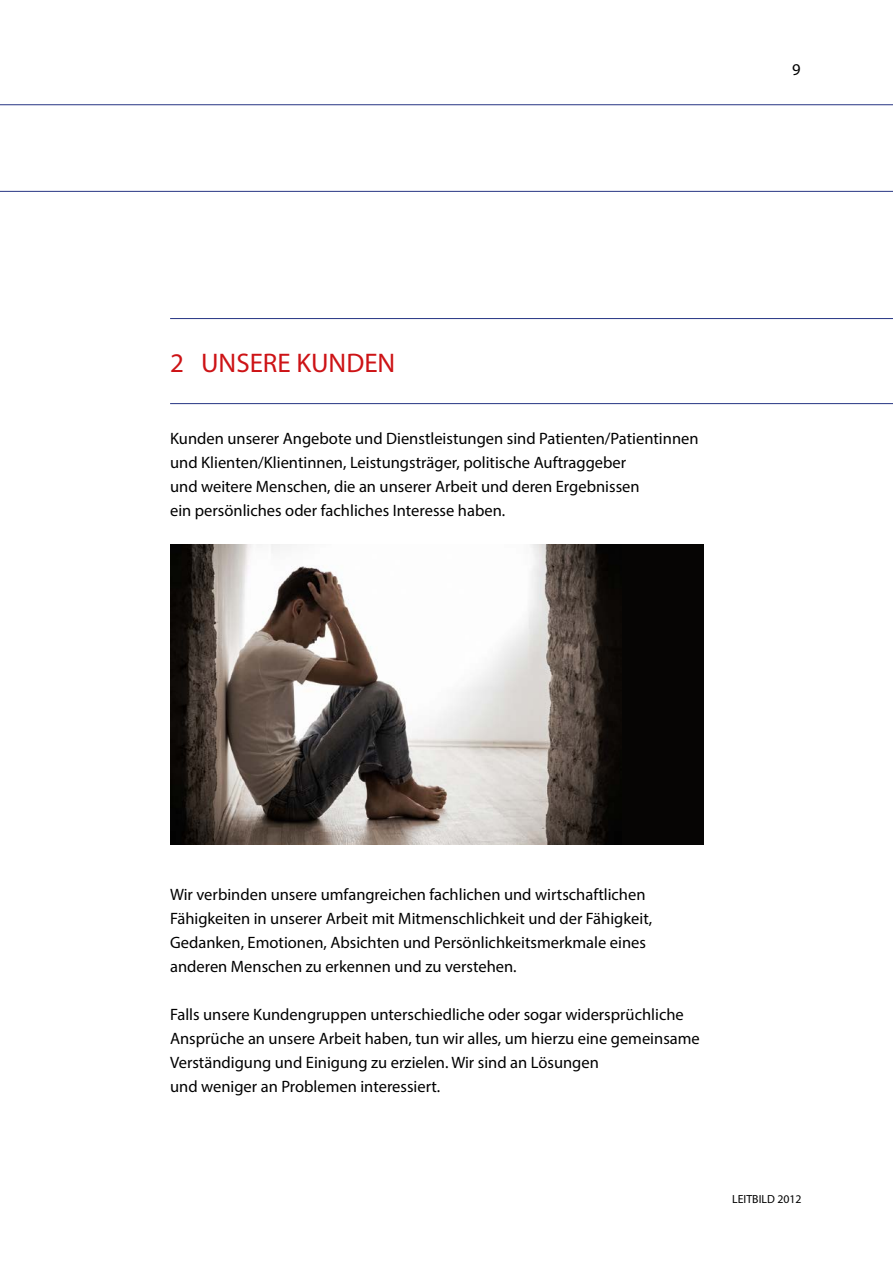
<style>
.page{position:relative;width:893px;height:1263px;background:#fff}
.page>*{position:absolute;margin:0;border:0;box-sizing:border-box;transform-origin:0 0}
.t1{font:27px "Myriad Pro";color:#cd1316}
.t2{font:16.5px/24px "Myriad Pro";color:#000}
.t3{font:11.85px "Myriad Pro";color:#000}
</style>
<div class="page">
<hr style="left:0;top:104px;width:893px;height:1px;background:#253483">
<hr style="left:0;top:191px;width:893px;height:1px;background:#253483">
<hr style="left:170px;top:318px;width:723px;height:1px;background:#253483">
<hr style="left:170px;top:403px;width:723px;height:1px;background:#253483">
<div style="left:170px;top:544px;width:533px;height:300px;background:#060504"></div>
<img style="left:172px;top:544px;width:445px;height:300px">
<p class="t2" style="left:792px;top:57px;width:10px">9</p>
<h1 class="t1" style="left:170px;top:346px;width:227px">2 UNSERE KUNDEN</h1>
<p class="t2" style="left:170px;top:426px;width:530px">Kunden unserer Angebote und Dienstleistungen sind Patienten/Patientinnen und Klienten/Klientinnen, Leistungsträger, politische Auftraggeber<br>und weitere Menschen, die an unserer Arbeit und deren Ergebnissen<br>ein persönliches oder fachliches Interesse haben.</p>
<p class="t2" style="left:170px;top:882px;width:484px">Wir verbinden unsere umfangreichen fachlichen und wirtschaftlichen Fähigkeiten in unserer Arbeit mit Mitmenschlichkeit und der Fähigkeit, Gedanken, Emotionen, Absichten und Persönlichkeitsmerkmale eines anderen Menschen zu erkennen und zu verstehen.</p>
<p class="t2" style="left:170px;top:1002px;width:531px">Falls unsere Kundengruppen unterschiedliche oder sogar widersprüchliche Ansprüche an unsere Arbeit haben, tun wir alles, um hierzu eine gemeinsame Verständigung und Einigung zu erzielen. Wir sind an Lösungen<br>und weniger an Problemen interessiert.</p>
<p class="t3" style="left:732px;top:1191px;width:71px">LEITBILD 2012</p>
</div>
